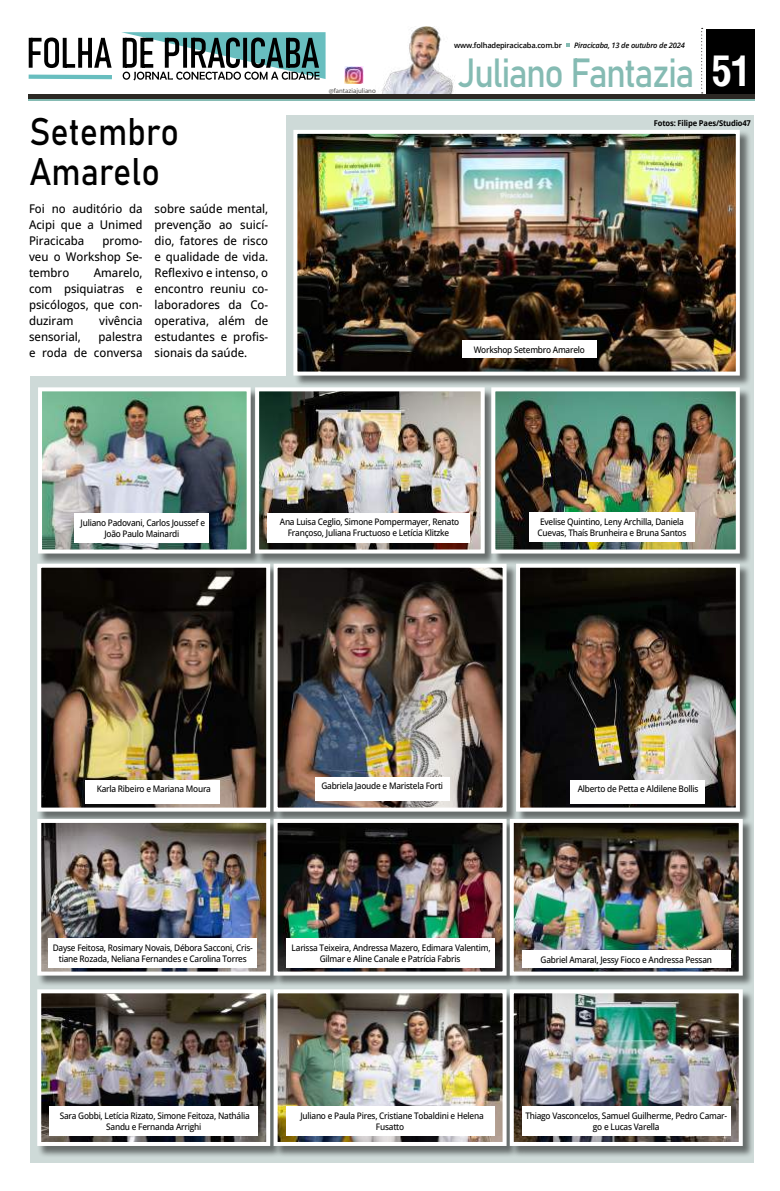
<style>
.page{position:relative;width:780px;height:1191px;background:#fff}
.page>*{position:absolute;margin:0;border:0;box-sizing:border-box;transform-origin:0 0}
.t1{font:40.2px "Bahnschrift";letter-spacing:-.045em;color:#85bbb3;scale:.89 1}
.t2{font:38px/40px "Bahnschrift";color:#000;scale:.9 1}
.t3{font:500 12px/16px "Open Sans";color:#000;text-align:justify;scale:.95 1}
.t4{font:500 9px/11px "Open Sans";letter-spacing:-.025em;color:#000;text-align:center;scale:.92 1}
.t5{font:700 8px "Open Sans";letter-spacing:-.02em;color:#000;scale:.95 1}
.t6{font:600 7.5px "Open Sans";letter-spacing:-.025em;color:#000}
.t7{font:italic 600 7.5px "Open Sans";letter-spacing:-.025em;color:#000}
.t8{font:6.8px "Myriad Pro";color:#4a4948}
.s1{font-family:"Arena Condensed";font-weight:700;font-size:40.6px;color:#fff}
</style>
<div class="page">
<div style="left:30px;top:115px;width:723px;height:1047px;background:#cedad8"></div>
<div style="left:28px;top:101px;width:258px;height:275px;background:#fff"></div>
<div style="left:706px;top:30px;width:49px;height:64px;background:#000"></div>
<hr style="left:28px;top:98px;width:727px;height:3px;background:#85bbb3">
<div style="left:28px;top:94px;width:727px;height:5px;background:#2c2824"></div>
<svg style="left:701px;top:28px;width:1px;height:65px"></svg>
<svg style="left:566px;top:43px;width:3px;height:4px"></svg>
<svg style="left:28px;top:32px;width:297px;height:48px"></svg>
<img style="left:381px;top:27px;width:74px;height:67px">
<img style="left:345px;top:66px;width:18px;height:17px">
<div style="left:293px;top:130px;width:458px;height:257px;background:#000;opacity:.5"></div>
<img style="left:298px;top:135px;width:436px;height:235px">
<div style="left:293px;top:130px;width:446px;height:245px;border:4px solid #fff"></div>
<div style="left:38px;top:387px;width:224px;height:178px;background:#000;opacity:.5"></div>
<img style="left:43px;top:392px;width:203px;height:156px">
<div style="left:38px;top:387px;width:213px;height:166px;border:4px solid #fff"></div>
<div style="left:255px;top:387px;width:241px;height:178px;background:#000;opacity:.5"></div>
<img style="left:260px;top:392px;width:219px;height:156px">
<div style="left:255px;top:387px;width:229px;height:166px;border:4px solid #fff"></div>
<div style="left:491px;top:387px;width:260px;height:178px;background:#000;opacity:.5"></div>
<img style="left:496px;top:392px;width:238px;height:156px">
<div style="left:491px;top:387px;width:248px;height:166px;border:4px solid #fff"></div>
<div style="left:37px;top:564px;width:244px;height:259px;background:#000;opacity:.5"></div>
<img style="left:42px;top:569px;width:223px;height:237px">
<div style="left:37px;top:564px;width:233px;height:247px;border:4px solid #fff"></div>
<div style="left:274px;top:564px;width:244px;height:259px;background:#000;opacity:.5"></div>
<img style="left:278px;top:569px;width:223px;height:237px">
<div style="left:273px;top:564px;width:233px;height:247px;border:4px solid #fff"></div>
<div style="left:516px;top:564px;width:235px;height:259px;background:#000;opacity:.5"></div>
<img style="left:521px;top:569px;width:213px;height:237px">
<div style="left:516px;top:564px;width:223px;height:247px;border:4px solid #fff"></div>
<div style="left:37px;top:819px;width:244px;height:168px;background:#000;opacity:.5"></div>
<img style="left:42px;top:824px;width:223px;height:146px">
<div style="left:37px;top:819px;width:233px;height:156px;border:4px solid #fff"></div>
<div style="left:274px;top:819px;width:244px;height:168px;background:#000;opacity:.5"></div>
<img style="left:278px;top:824px;width:223px;height:146px">
<div style="left:273px;top:819px;width:233px;height:156px;border:4px solid #fff"></div>
<div style="left:510px;top:819px;width:244px;height:168px;background:#000;opacity:.5"></div>
<img style="left:514px;top:824px;width:223px;height:146px">
<div style="left:509px;top:819px;width:233px;height:156px;border:4px solid #fff"></div>
<div style="left:37px;top:989px;width:244px;height:168px;background:#000;opacity:.5"></div>
<img style="left:42px;top:994px;width:223px;height:147px">
<div style="left:37px;top:989px;width:233px;height:157px;border:4px solid #fff"></div>
<div style="left:274px;top:989px;width:244px;height:168px;background:#000;opacity:.5"></div>
<img style="left:278px;top:994px;width:223px;height:147px">
<div style="left:273px;top:989px;width:233px;height:157px;border:4px solid #fff"></div>
<div style="left:510px;top:989px;width:244px;height:168px;background:#000;opacity:.5"></div>
<img style="left:514px;top:994px;width:223px;height:147px">
<div style="left:509px;top:989px;width:233px;height:157px;border:4px solid #fff"></div>
<div style="left:462px;top:340px;width:134px;height:17px;background:#fff"></div>
<div style="left:75px;top:513px;width:134px;height:30px;background:#fff"></div>
<div style="left:267px;top:513px;width:203px;height:29px;background:#fff"></div>
<div style="left:529px;top:512px;width:165px;height:29px;background:#fff"></div>
<div style="left:86px;top:780px;width:134px;height:23px;background:#fff"></div>
<div style="left:315px;top:777px;width:134px;height:23px;background:#fff"></div>
<div style="left:570px;top:780px;width:134px;height:23px;background:#fff"></div>
<div style="left:48px;top:938px;width:209px;height:30px;background:#fff"></div>
<div style="left:286px;top:938px;width:208px;height:30px;background:#fff"></div>
<div style="left:522px;top:950px;width:208px;height:18px;background:#fff"></div>
<div style="left:49px;top:1106px;width:209px;height:29px;background:#fff"></div>
<div style="left:286px;top:1106px;width:208px;height:29px;background:#fff"></div>
<div style="left:522px;top:1106px;width:208px;height:29px;background:#fff"></div>
<p class="t8" style="left:329px;top:86px;width:48px">@fantaziajuliano</p>
<p class="t6" style="left:454px;top:40px;width:109px">www.folhadepiracicaba.com.br</p>
<p class="t7" style="left:574px;top:40px;width:112px">Piracicaba, 13 de outubro de 2024</p>
<h1 class="t1" style="left:458px;top:42px;width:331px">Juliano Fantazia <span class="s1">51</span></h1>
<h2 class="t2" style="left:29px;top:109px;width:168px">Setembro<br>Amarelo</h2>
<p class="t5" style="left:653px;top:118px;width:104px">Fotos: Filipe Paes/Studio47</p>
<h3 class="t3" style="left:29px;top:200px;width:121px">Foi no auditório da Acipi que a Unimed Piracicaba</h3>
<h3 class="t3" style="left:29px;top:232px;width:121px;text-indent:74px">promo&shy;veu o Workshop Se&shy;tembro</h3>
<h3 class="t3" style="left:29px;top:264px;width:121px;text-indent:65px">Amarelo, com psiquiatras e psicólogos, que con&shy;duziram</h3>
<h3 class="t3" style="left:99px;top:312px;width:47px">vivência</h3>
<h3 class="t3" style="left:29px;top:328px;width:56px">sensorial,</h3>
<h3 class="t3" style="left:29px;top:328px;width:121px;text-align:right">palestra<br>e roda de conversa</h3>
<h3 class="t3" style="left:155px;top:200px;width:121px">sobre saúde mental, prevenção ao suicí&shy;dio, fatores de risco e qualidade de vida.<br>Reflexivo e intenso, o encontro reuniu co&shy;laboradores da Co&shy;operativa, além de estudantes e profis&shy;sionais da saúde.</h3>
<p class="t4" style="left:473px;top:343px;width:122px">Workshop Setembro Amarelo</p>
<p class="t4" style="left:81px;top:517px;width:137px">Juliano Padovani, Carlos Joussef e<br>João Paulo Mainardi</p>
<p class="t4" style="left:280px;top:516px;width:196px">Ana Luisa Ceglio, Simone Pompermayer, Renato<br>Françoso, Juliana Fructuoso e Letícia Klitzke</p>
<p class="t4" style="left:537px;top:516px;width:163px;text-align:left">Evelise Quintino, Leny Archilla, Daniela<br>Cuevas, Thaís Brunheira e Bruna Santos</p>
<p class="t4" style="left:97px;top:783px;width:126px">Karla Ribeiro e Mariana Moura</p>
<p class="t4" style="left:321px;top:780px;width:134px">Gabriela Jaoude e Maristela Forti</p>
<p class="t4" style="left:577px;top:783px;width:133px">Alberto de Petta e Aldilene Bollis</p>
<p class="t4" style="left:53px;top:942px;width:219px">Dayse Feitosa, Rosimary Novais, Débora Sacconi, Cris&shy;tiane Rozada, Neliana Fernandes e Carolina Torres</p>
<p class="t4" style="left:291px;top:942px;width:218px">Larissa Teixeira, Andressa Mazero, Edimara Valentim,<br>Gilmar e Aline Canale e Patrícia Fabris</p>
<p class="t4" style="left:540px;top:954px;width:188px">Gabriel Amaral, Jessy Fioco e Andressa Pessan</p>
<p class="t4" style="left:60px;top:1109px;width:208px">Sara Gobbi, Letícia Rizato, Simone Feitoza, Nathália<br>Sandu e Fernanda Arrighi</p>
<p class="t4" style="left:300px;top:1109px;width:201px">Juliano e Paula Pires, Cristiane Tobaldini e Helena<br>Fusatto</p>
<p class="t4" style="left:525px;top:1109px;width:221px">Thiago Vasconcelos, Samuel Guilherme, Pedro Camar&shy;go e Lucas Varella</p>
</div>
